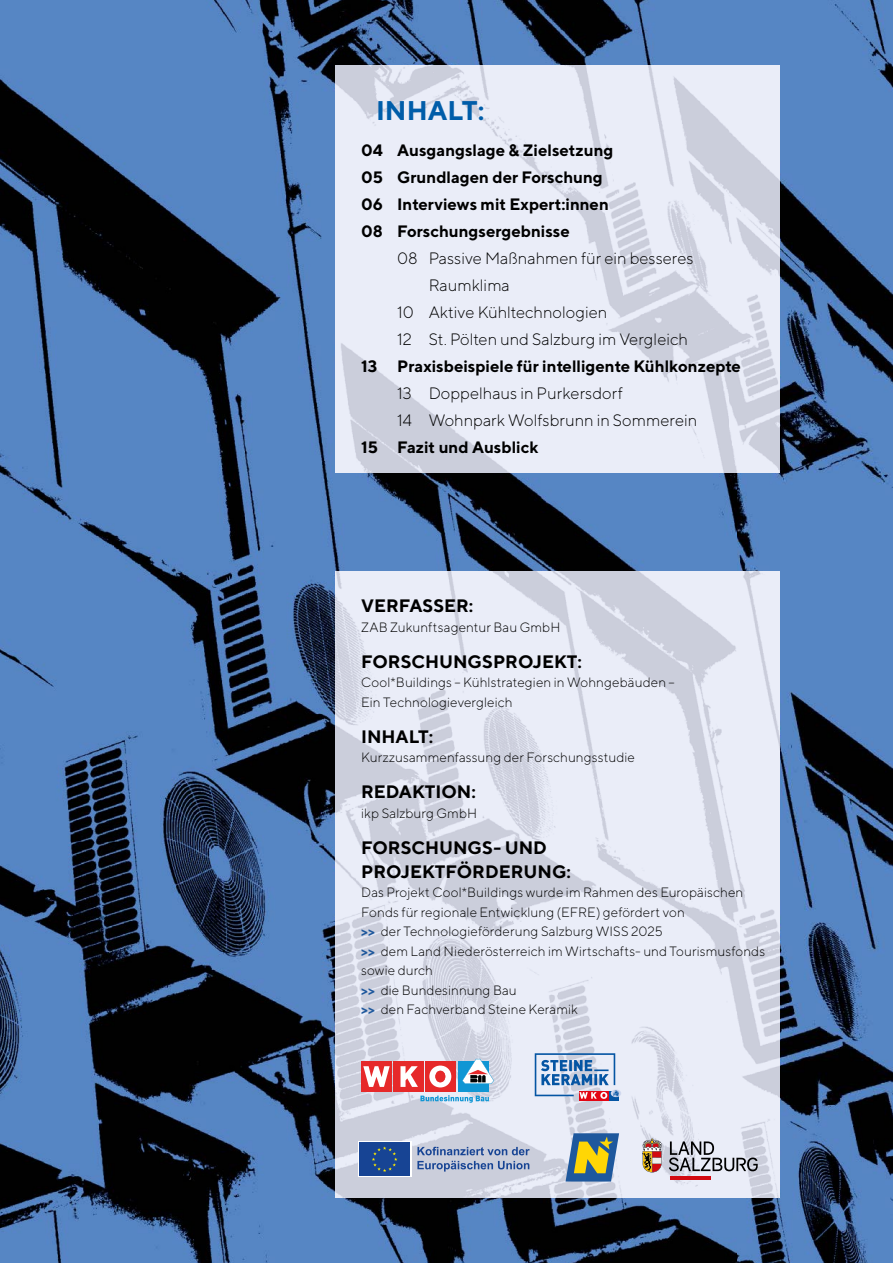
<style>
.page{position:relative;width:893px;height:1263px;background:#fff}
.page>*{position:absolute;margin:0;border:0;box-sizing:border-box;transform-origin:0 0}
.t1{font:700 27px "TT Norms";color:#005da9}
.t2{font:700 18px/24px "TT Norms";color:#000}
.t3{font:700 16.5px/27px "TT Norms";color:#000}
.t4{font:300 16.5px/27px "TT Norms";color:#000}
.t5{font:300 13.5px/19.5px "TT Norms";letter-spacing:.005em;color:#000}
.s1{font-weight:700;color:#1e589d}
</style>
<div class="page">
<img style="left:0;top:0;width:367px;height:1263px">
<img style="left:367px;top:0;width:526px;height:105px">
<img style="left:736px;top:105px;width:157px;height:1158px">
<img style="left:367px;top:472px;width:369px;height:100px">
<img style="left:367px;top:1197px;width:369px;height:66px">
<img style="left:336px;top:66px;width:443px;height:406px">
<img style="left:336px;top:572px;width:443px;height:625px">
<svg style="left:643px;top:1138px;width:19px;height:34px"></svg>
<hr style="left:670px;top:1176px;width:40px;height:4px;background:#d20a11">
<svg style="left:669px;top:1141px;width:89px;height:30px;background:#aaacb5"></svg>
<svg style="left:566px;top:1133px;width:53px;height:48px;background:#81947a"></svg>
<div style="left:358px;top:1141px;width:53px;height:36px;background:#fff"></div>
<div style="left:359px;top:1142px;width:51px;height:34px;background:#174494"></div>
<svg style="left:372px;top:1146px;width:25px;height:26px"></svg>
<svg style="left:417px;top:1147px;width:113px;height:8px"></svg>
<svg style="left:417px;top:1161px;width:112px;height:10px"></svg>
<div style="left:610px;top:1091px;width:9px;height:9px;background:#0555a3"></div>
<div style="left:599px;top:1091px;width:10px;height:9px;background:#e30614"></div>
<div style="left:589px;top:1091px;width:9px;height:9px;background:#e30614"></div>
<div style="left:579px;top:1091px;width:9px;height:9px;background:#e30614"></div>
<svg style="left:535px;top:1053px;width:84px;height:46px;background:#a0b1d0"></svg>
<div style="left:458px;top:1061px;width:31px;height:31px;background:#1096d4"></div>
<div style="left:425px;top:1061px;width:31px;height:31px;background:#e6292a"></div>
<div style="left:393px;top:1061px;width:31px;height:31px;background:#e6292a"></div>
<svg style="left:400px;top:1066px;width:18px;height:21px"></svg>
<div style="left:361px;top:1061px;width:31px;height:31px;background:#e6292a"></div>
<svg style="left:363px;top:1066px;width:27px;height:21px"></svg>
<svg style="left:429px;top:1065px;width:22px;height:22px"></svg>
<svg style="left:420px;top:1095px;width:69px;height:8px"></svg>
<svg style="left:462px;top:1059px;width:32px;height:25px"></svg>
<h1 class="t1" style="left:376px;top:94px;width:110px">INHALT:</h1>
<p class="t3" style="left:361px;top:136px;width:254px">04 Ausgangslage &amp; Zielsetzung<br>05 Grundlagen der Forschung<br>06 Interviews mit Expert:innen<br>08 Forschungsergebnisse</p>
<p class="t4" style="left:397px;top:244px;width:298px">08 Passive Maßnahmen für ein besseres</p>
<p class="t4" style="left:429px;top:271px;width:83px">Raumklima</p>
<p class="t4" style="left:397px;top:298px;width:212px">10 Aktive Kühltechnologien</p>
<p class="t4" style="left:397px;top:325px;width:292px">12 St. Pölten und Salzburg im Vergleich</p>
<p class="t3" style="left:361px;top:352px;width:381px">13 Praxisbeispiele für intelligente Kühlkonzepte</p>
<p class="t4" style="left:397px;top:379px;width:302px">13 Doppelhaus in Purkersdorf<br>14 Wohnpark Wolfsbrunn in Sommerein</p>
<p class="t3" style="left:361px;top:433px;width:179px">15 Fazit und Ausblick</p>
<h2 class="t2" style="left:361px;top:593px;width:114px">VERFASSER:</h2>
<p class="t5" style="left:361px;top:617px;width:201px">ZAB Zukunftsagentur Bau GmbH</p>
<h2 class="t2" style="left:361px;top:649px;width:222px">FORSCHUNGSPROJEKT:</h2>
<p class="t5" style="left:361px;top:672px;width:315px">Cool*Buildings – Kühlstrategien in Wohngebäuden –<br>Ein Technologievergleich</p>
<h2 class="t2" style="left:361px;top:724px;width:74px">INHALT:</h2>
<p class="t5" style="left:361px;top:747px;width:275px">Kurzzusammenfassung der Forschungsstudie</p>
<h2 class="t2" style="left:361px;top:779px;width:116px">REDAKTION:</h2>
<p class="t5" style="left:361px;top:803px;width:118px">ikp Salzburg GmbH</p>
<h2 class="t2" style="left:361px;top:835px;width:211px">FORSCHUNGS- UND<br>PROJEKTFÖRDERUNG:</h2>
<p class="t5" style="left:361px;top:882px;width:405px">Das Projekt Cool*Buildings wurde im Rahmen des Europäischen Fonds für regionale Entwicklung (EFRE) gefördert von<br><span class="s1">&gt;&gt;</span> der Technologieförderung Salzburg WISS 2025<br><span class="s1">&gt;&gt;</span> dem Land Niederösterreich im Wirtschafts- und Tourismusfonds sowie durch<br><span class="s1">&gt;&gt;</span> die Bundesinnung Bau<br><span class="s1">&gt;&gt;</span> den Fachverband Steine Keramik</p>
</div>
